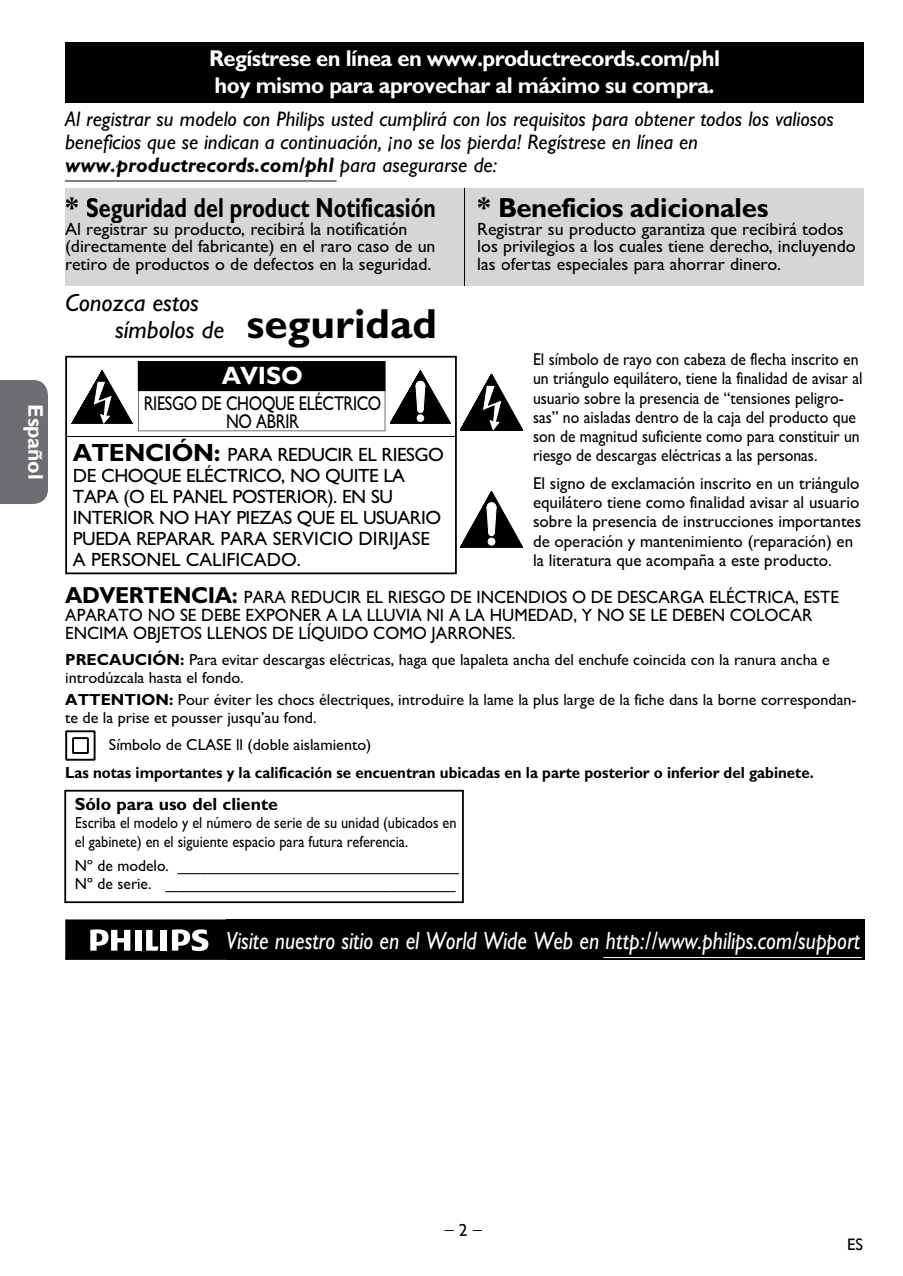
<style>
.page{position:relative;width:903px;height:1276px;background:#fff}
.page>*{position:absolute;margin:0;border:0;box-sizing:border-box;transform-origin:0 0}
.t1{font:700 27.65px "Gill Sans Alt One WGL";color:#000;scale:.78 1}
.t2{font:700 27.65px "Gill Sans Alt One WGL";color:#000}
.t3{font:700 25.2px "Gill Sans Alt One WGL";color:#fff}
.t4{font:italic 25.03px "Gill Sans Alt One WGL";color:#fff;scale:.87 1}
.t5{font:italic 24.85px/26.8px "Gill Sans Alt One WGL";color:#000}
.t6{font:700 22.93px/26.4px "Gill Sans Alt One WGL";letter-spacing:-.025em;color:#fff;scale:.96 1}
.t7{font:italic 21.18px/23.1px "Gill Sans Alt One WGL";color:#000}
.t8{font:700 21px "Gill Sans Alt One WGL";letter-spacing:-.01em;color:#fff}
.t9{font:19.95px/18px "Gill Sans Alt One WGL";letter-spacing:-.02em;color:#000;text-align:center;scale:.82 1}
.t10{font:19.25px/21.2px "Gill Sans Alt One WGL";letter-spacing:-.025em;color:#000}
.t11{font:17.85px/17.8px "Gill Sans Alt One WGL";color:#000}
.t12{font:17.85px/17.8px "Gill Sans Alt One WGL";color:#000;scale:.96 1}
.t13{font:700 17.68px "Gill Sans Alt One WGL";color:#000}
.t14{font:17.5px "Gill Sans Alt One WGL";color:#000}
.t15{font:17.32px/19.2px "Gill Sans Alt One WGL";color:#000;scale:.91 1}
.t16{font:17.32px/19.2px "Gill Sans Alt One WGL";color:#000}
.t17{font:16.62px "Gill Sans Alt One WGL";color:#000}
.t18{font:700 16.28px "Gill Sans Alt One WGL";color:#000;scale:.93 1}
.t19{font:16.1px/17.8px "Gill Sans Alt One WGL";color:#000}
.t20{font:16.1px/19.1px "Gill Sans Alt One WGL";color:#000;scale:.89 1}
.s1{font-weight:700}
.s2{font-size:28.53px}
.s3{font-weight:700;font-style:normal;font-size:42.18px}
.s4{font-weight:700;font-size:24.85px}
.s5{font-weight:700;font-size:23.28px}
</style>
<div class="page">
<div style="left:0;top:380px;width:48px;height:124px;background:#6d6e71"></div>
<div style="left:65px;top:42px;width:799px;height:61px;background:#000"></div>
<div style="left:65px;top:188px;width:799px;height:97px;background:#d5d6d7"></div>
<hr style="left:464px;top:188px;width:1px;height:97px;background:#000">
<svg style="left:64px;top:790px;width:400px;height:113px"></svg>
<div style="left:226px;top:919px;width:638px;height:41px;background:#000"></div>
<svg style="left:65px;top:730px;width:31px;height:31px"></svg>
<svg style="left:460px;top:374px;width:63px;height:56px"></svg>
<svg style="left:460px;top:491px;width:63px;height:57px"></svg>
<hr style="left:279px;top:222px;width:55px;height:1px;background:#000">
<svg style="left:65px;top:356px;width:392px;height:218px"></svg>
<div style="left:138px;top:361px;width:247px;height:29px;background:#000"></div>
<div style="left:138px;top:361px;width:247px;height:30px;border:1px solid #000"></div>
<svg style="left:65px;top:919px;width:161px;height:41px"></svg>
<hr style="left:65px;top:181px;width:271px;height:1px;background:#000">
<hr style="left:604px;top:957px;width:258px;height:1px;background:#fff">
<h3 class="t8" style="left:48px;top:404px;width:76px;rotate:90deg">Español</h3>
<h3 class="t6" style="left:209px;top:48px;width:534px">Regístrese en línea en www.productrecords.com/phl hoy mismo para aprovechar al máximo su compra.</h3>
<h3 class="t7" style="left:65px;top:109px;width:770px">Al registrar su modelo con Philips usted cumplirá con los requisitos para obtener todos los valiosos beneficios que se indican a continuación,</h3>
<h3 class="t7" style="left:65px;top:132px;width:634px;text-indent:328px">no se los pierda! Regístrese en línea en <span class="s1">www.productrecords.com/phl</span> para asegurarse de:</h3>
<h3 class="t7" style="left:393px;top:153px;width:7px;rotate:-180deg">!</h3>
<h1 class="t1" style="left:65px;top:198px;width:477px"><span class="s2">*</span> Seguridad del product Notificasión</h1>
<p class="t11" style="left:65px;top:222px;width:372px">Al registrar su producto, recibirá la notificatión (directamente del fabricante) en el raro caso de un retiro de productos o de defectos en la seguridad.</p>
<h3 class="t5" style="left:115px;top:292px;width:324px;text-indent:-50px">Conozca estos<br>símbolos de <span class="s3">seguridad</span></h3>
<h2 class="t3" style="left:222px;top:367px;width:83px">AVISO</h2>
<p class="t9" style="left:144px;top:397px;width:291px">RIESGO DE CHOQUE ELÉCTRICO<br>NO ABRIR</p>
<p class="t10" style="left:73px;top:446px;width:373px"><span class="s4">ATENCIÓN:</span> PARA REDUCIR EL RIESGO<br>DE CHOQUE ELÉCTRICO, NO QUITE LA<br>TAPA (O EL PANEL POSTERIOR). EN SU<br>INTERIOR NO HAY PIEZAS QUE EL USUARIO<br>PUEDA REPARAR. PARA SERVICIO DIRIJASE<br>A PERSONEL CALIFICADO.</p>
<h1 class="t2" style="left:477px;top:198px;width:293px"><span class="s2">*</span> Beneficios adicionales</h1>
<p class="t11" style="left:477px;top:222px;width:380px">Registrar su producto garantiza que recibirá todos los privilegios a los cuales tiene derecho, incluyendo las ofertas especiales para ahorrar dinero.</p>
<p class="t15" style="left:533px;top:352px;width:364px">El símbolo de rayo con cabeza de flecha inscrito en un triángulo equilátero, tiene la finalidad de avisar al usuario sobre la presencia de “tensiones peligro&shy;sas” no aisladas dentro de la caja del producto que son de magnitud suficiente como para constituir un riesgo de descargas eléctricas a las personas.</p>
<p class="t16" style="left:533px;top:475px;width:330px">El signo de exclamación inscrito en un triángulo equilátero tiene como finalidad avisar al usuario sobre la presencia de instrucciones importantes de operación y mantenimiento (reparación) en la literatura que acompaña a este producto.</p>
<p class="t12" style="left:65px;top:590px;width:808px"><span class="s5">ADVERTENCIA:</span> PARA REDUCIR EL RIESGO DE INCENDIOS O DE DESCARGA ELÉCTRICA, ESTE<br>APARATO NO SE DEBE EXPONER A LA LLUVIA NI A LA HUMEDAD, Y NO SE LE DEBEN COLOCAR<br>ENCIMA OBJETOS LLENOS DE LÍQUIDO COMO JARRONES.</p>
<p class="t19" style="left:65px;top:653px;width:766px"><span class="s1">PRECAUCIÓN:</span> Para evitar descargas eléctricas, haga que lapaleta ancha del enchufe coincida con la ranura ancha e introdúzcala hasta el fondo.</p>
<p class="t19" style="left:65px;top:692px;width:793px"><span class="s1">ATTENTION:</span> Pour éviter les chocs électriques, introduire la lame la plus large de la fiche dans la borne correspondan&shy;te de la prise et pousser jusqu’au fond.</p>
<p class="t19" style="left:109px;top:737px;width:264px">Símbolo de CLASE ll (doble aislamiento)</p>
<p class="t18" style="left:65px;top:767px;width:807px">Las notas importantes y la calificación se encuentran ubicadas en la parte posterior o inferior del gabinete.</p>
<p class="t13" style="left:75px;top:798px;width:205px">Sólo para uso del cliente</p>
<p class="t20" style="left:75px;top:814px;width:430px">Escriba el modelo y el número de serie de su unidad (ubicados en el gabinete) en el siguiente espacio para futura referencia.</p>
<p class="t19" style="left:75px;top:859px;width:386px">Nº de modelo. ________________________________<br>Nº de serie. _________________________________</p>
<h3 class="t4" style="left:226px;top:932px;width:730px">Visite nuestro sitio en el World Wide Web en http://www.philips.com/support</h3>
<p class="t14" style="left:445px;top:1218px;width:38px">– 2 –</p>
<p class="t17" style="left:847px;top:1235px;width:17px">ES</p>
</div>
